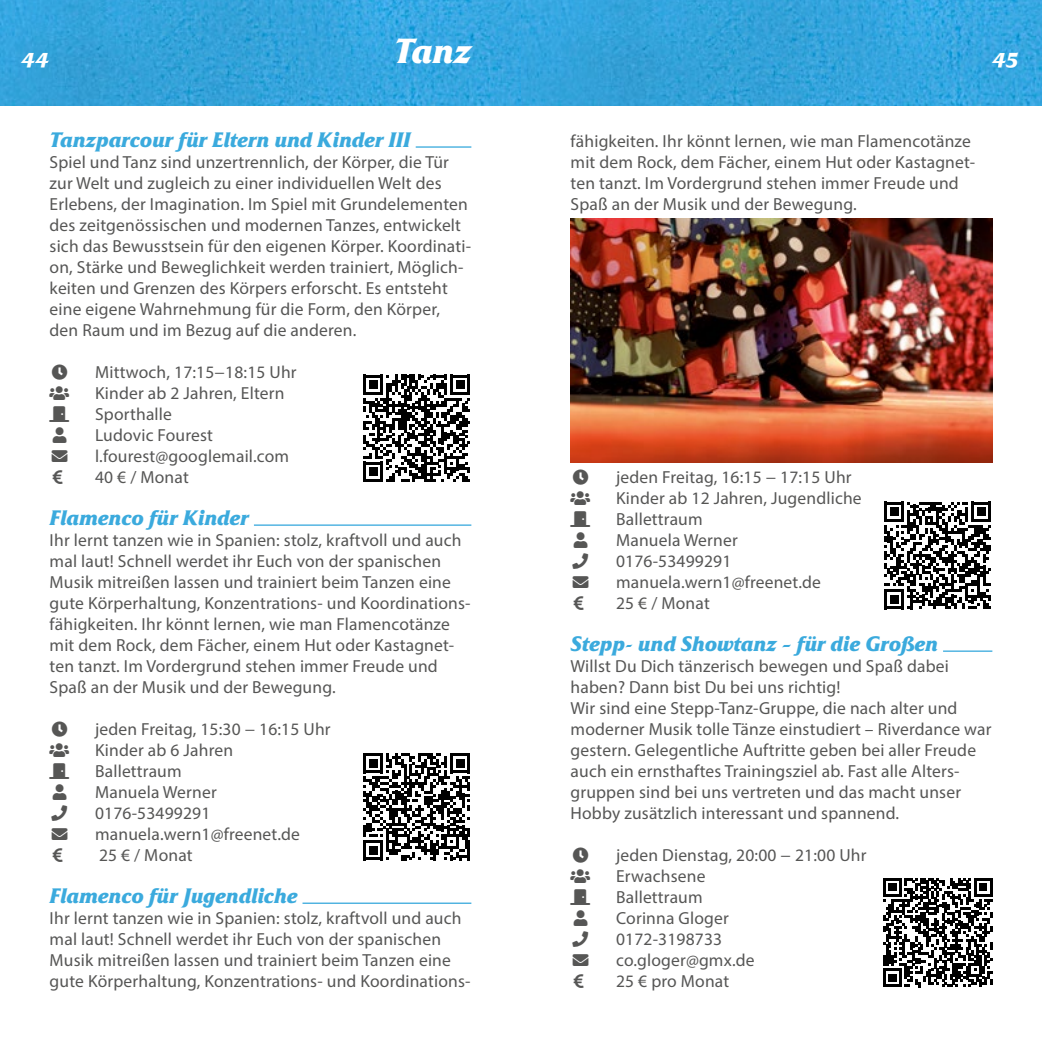
<style>
.page{position:relative;width:1042px;height:1042px;background:#fff}
.page>*{position:absolute;margin:0;border:0;box-sizing:border-box;transform-origin:0 0}
.t1{font:italic 700 35px "Friz Quadrata Std";color:#fff}
.titel_blau{font:italic 700 21px "Friz Quadrata Std";color:#3baadd}
.t2{font:italic 700 21px "Friz Quadrata Std";color:#fff}
.fließtext{font:17.5px/21px "Myriad Pro";letter-spacing:.01em;color:#565655}
</style>
<div class="page">
<img style="left:0;top:0;width:521px;height:105px">
<svg style="left:521px;top:0;width:521px;height:105px;background:#34a3dc"></svg>
<hr style="left:943px;top:650px;width:49px;height:2px;background:#3baadd">
<img style="left:570px;top:219px;width:422px;height:243px">
<hr style="left:416px;top:146px;width:55px;height:2px;background:#3baadd">
<hr style="left:254px;top:524px;width:217px;height:2px;background:#3baadd">
<hr style="left:302px;top:902px;width:169px;height:2px;background:#3baadd">
<svg style="left:363px;top:374px;width:107px;height:108px"></svg>
<svg style="left:363px;top:753px;width:107px;height:107px"></svg>
<hr style="left:467px;top:840px;width:3px;height:20px;background:#000">
<svg style="left:884px;top:502px;width:107px;height:107px"></svg>
<svg style="left:883px;top:878px;width:109px;height:109px"></svg>
<p class="t2" style="left:21px;top:43px;width:30px">44</p>
<h1 class="t1" style="left:394px;top:29px;width:79px">Tanz</h1>
<p class="titel_blau" style="left:50px;top:127px;width:362px">Tanzparcour für Eltern und Kinder III</p>
<p class="fließtext" style="left:50px;top:151px;width:423px">Spiel und Tanz sind unzertrennlich, der Körper, die Tür zur Welt und zugleich zu einer individuellen Welt des Erlebens, der Imagination. Im Spiel mit Grundelementen des zeitgenössischen und modernen Tanzes, entwickelt sich das Bewusstsein für den eigenen Körper. Koordinati&shy;on, Stärke und Beweglichkeit werden trainiert, Möglich&shy;keiten und Grenzen des Körpers erforscht. Es entsteht eine eigene Wahrnehmung für die Form, den Körper, den Raum und im Bezug auf die anderen.</p>
<p class="fließtext" style="left:95px;top:361px;width:203px">Mittwoch, 17:15−18:15 Uhr</p>
<p class="fließtext" style="left:95px;top:382px;width:191px">Kinder ab 2 Jahren, Eltern</p>
<p class="fließtext" style="left:95px;top:403px;width:78px">Sporthalle</p>
<p class="fließtext" style="left:53px;top:424px;width:161px">★ Ludovic Fourest</p>
<p class="fließtext" style="left:95px;top:445px;width:195px">l.fourest@googlemail.com</p>
<p class="fließtext" style="left:95px;top:466px;width:95px">40 € / Monat</p>
<p class="titel_blau" style="left:50px;top:505px;width:201px">Flamenco für Kinder</p>
<p class="fließtext" style="left:50px;top:529px;width:422px">Ihr lernt tanzen wie in Spanien: stolz, kraftvoll und auch mal laut! Schnell werdet ihr Euch von der spanischen Musik mitreißen lassen und trainiert beim Tanzen eine gute Körperhaltung, Konzentrations- und Koordinations&shy;fähigkeiten. Ihr könnt lernen, wie man Flamencotänze mit dem Rock, dem Fächer, einem Hut oder Kastagnet&shy;ten tanzt. Im Vordergrund stehen immer Freude und Spaß an der Musik und der Bewegung.</p>
<p class="fließtext" style="left:95px;top:718px;width:237px">jeden Freitag, 15:30 − 16:15 Uhr</p>
<p class="fließtext" style="left:95px;top:739px;width:139px">Kinder ab 6 Jahren</p>
<p class="fließtext" style="left:95px;top:760px;width:88px">Ballettraum</p>
<p class="fließtext" style="left:53px;top:781px;width:165px">★ Manuela Werner</p>
<p class="fließtext" style="left:95px;top:802px;width:117px">0176-53499291</p>
<p class="fließtext" style="left:95px;top:823px;width:206px">manuela.wern1@freenet.de</p>
<p class="fließtext" style="left:99px;top:844px;width:95px">25 € / Monat</p>
<p class="titel_blau" style="left:50px;top:883px;width:249px">Flamenco für Jugendliche</p>
<p class="fließtext" style="left:50px;top:907px;width:422px">Ihr lernt tanzen wie in Spanien: stolz, kraftvoll und auch mal laut! Schnell werdet ihr Euch von der spanischen Musik mitreißen lassen und trainiert beim Tanzen eine gute Körperhaltung, Konzentrations- und Koordinations-</p>
<p class="t2" style="left:992px;top:43px;width:28px">45</p>
<p class="fließtext" style="left:570px;top:130px;width:406px">fähigkeiten. Ihr könnt lernen, wie man Flamencotänze mit dem Rock, dem Fächer, einem Hut oder Kastagnet&shy;ten tanzt. Im Vordergrund stehen immer Freude und Spaß an der Musik und der Bewegung.</p>
<p class="fließtext" style="left:616px;top:466px;width:237px">jeden Freitag, 16:15 − 17:15 Uhr</p>
<p class="fließtext" style="left:616px;top:487px;width:247px">Kinder ab 12 Jahren, Jugendliche</p>
<p class="fließtext" style="left:616px;top:508px;width:88px">Ballettraum</p>
<p class="fließtext" style="left:574px;top:529px;width:165px">★ Manuela Werner</p>
<p class="fließtext" style="left:616px;top:550px;width:117px">0176-53499291</p>
<p class="fließtext" style="left:616px;top:571px;width:206px">manuela.wern1@freenet.de</p>
<p class="fließtext" style="left:616px;top:592px;width:95px">25 € / Monat</p>
<p class="titel_blau" style="left:570px;top:631px;width:369px">Stepp- und Showtanz – für die Großen</p>
<p class="fließtext" style="left:570px;top:655px;width:380px">Willst Du Dich tänzerisch bewegen und Spaß dabei haben? Dann bist Du bei uns richtig!</p>
<p class="fließtext" style="left:570px;top:697px;width:422px">Wir sind eine Stepp-Tanz-Gruppe, die nach alter und moderner Musik tolle Tänze einstudiert – Riverdance war gestern. Gelegentliche Auftritte geben bei aller Freude auch ein ernsthaftes Trainingsziel ab. Fast alle Alters&shy;gruppen sind bei uns vertreten und das macht unser Hobby zusätzlich interessant und spannend.</p>
<p class="fließtext" style="left:616px;top:844px;width:252px">jeden Dienstag, 20:00 − 21:00 Uhr</p>
<p class="fließtext" style="left:616px;top:865px;width:91px">Erwachsene</p>
<p class="fließtext" style="left:616px;top:886px;width:88px">Ballettraum</p>
<p class="fließtext" style="left:574px;top:907px;width:156px">★ Corinna Gloger</p>
<p class="fließtext" style="left:616px;top:928px;width:108px">0172-3198733</p>
<p class="fließtext" style="left:616px;top:949px;width:140px">co.gloger@gmx.de</p>
<p class="fließtext" style="left:616px;top:970px;width:115px">25 € pro Monat</p>
</div>
